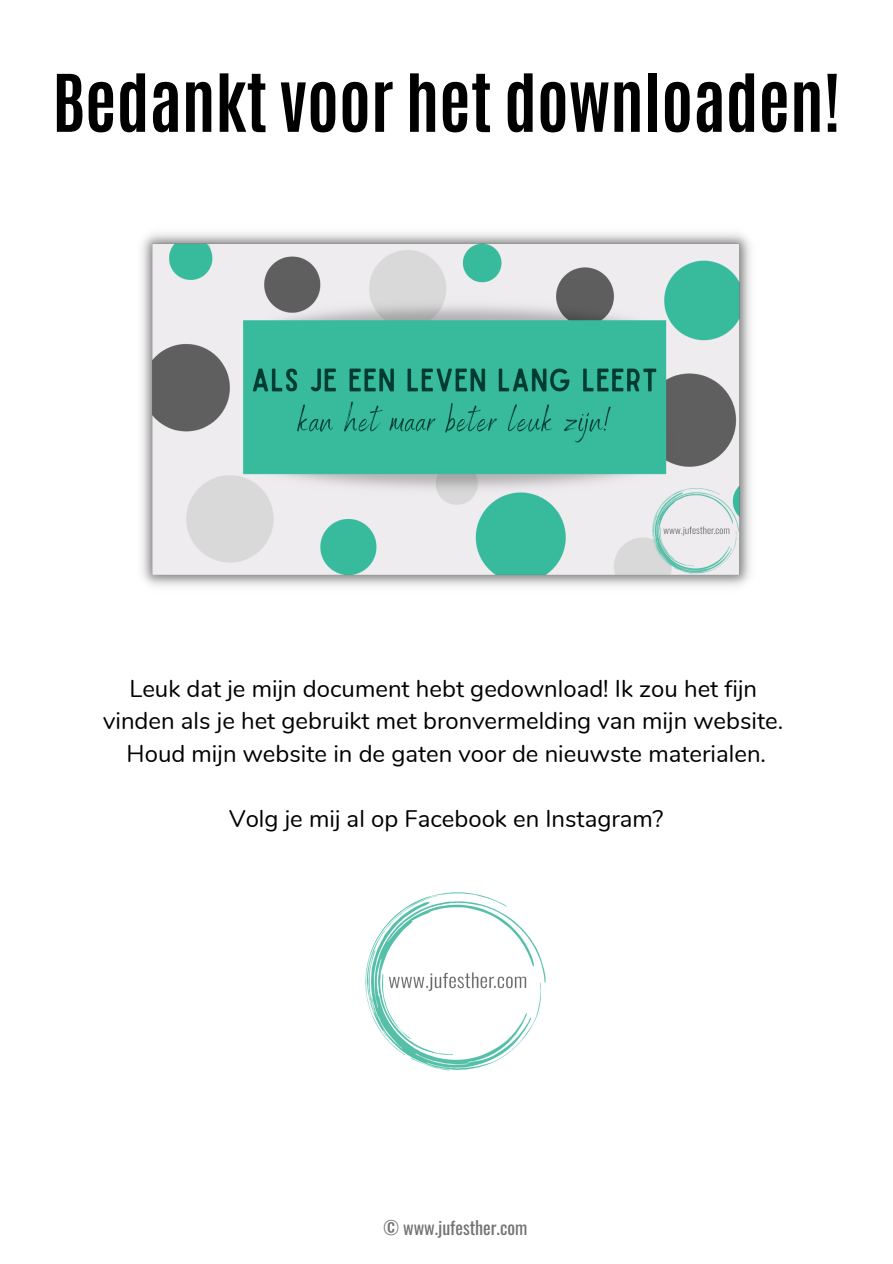
<style>
.page{position:relative;width:893px;height:1264px;background:#fff}
.page>*{position:absolute;margin:0;border:0;box-sizing:border-box;transform-origin:0 0}
.t1{font:700 67.5px "Antonio";color:#000}
.t2{font:23.85px/32.5px "Nunito";color:#000;text-align:center}
.t3{font:18px "Oswald";color:#737373}
</style>
<div class="page">
<img style="left:365px;top:892px;width:181px;height:179px">
<img style="left:141px;top:233px;width:610px;height:354px">
<h1 class="t1" style="left:52px;top:55px;width:789px">Bedankt voor het downloaden!</h1>
<p class="t2" style="left:103px;top:672px;width:681px">Leuk dat je mijn document hebt gedownload! Ik zou het fijn vinden als je het gebruikt met bronvermelding van mijn website.<br>Houd mijn website in de gaten voor de nieuwste materialen.</p>
<p class="t2" style="left:229px;top:803px;width:436px">Volg je mij al op Facebook en Instagram?</p>
<p class="t3" style="left:383px;top:1213px;width:145px">© www.jufesther.com</p>
</div>
